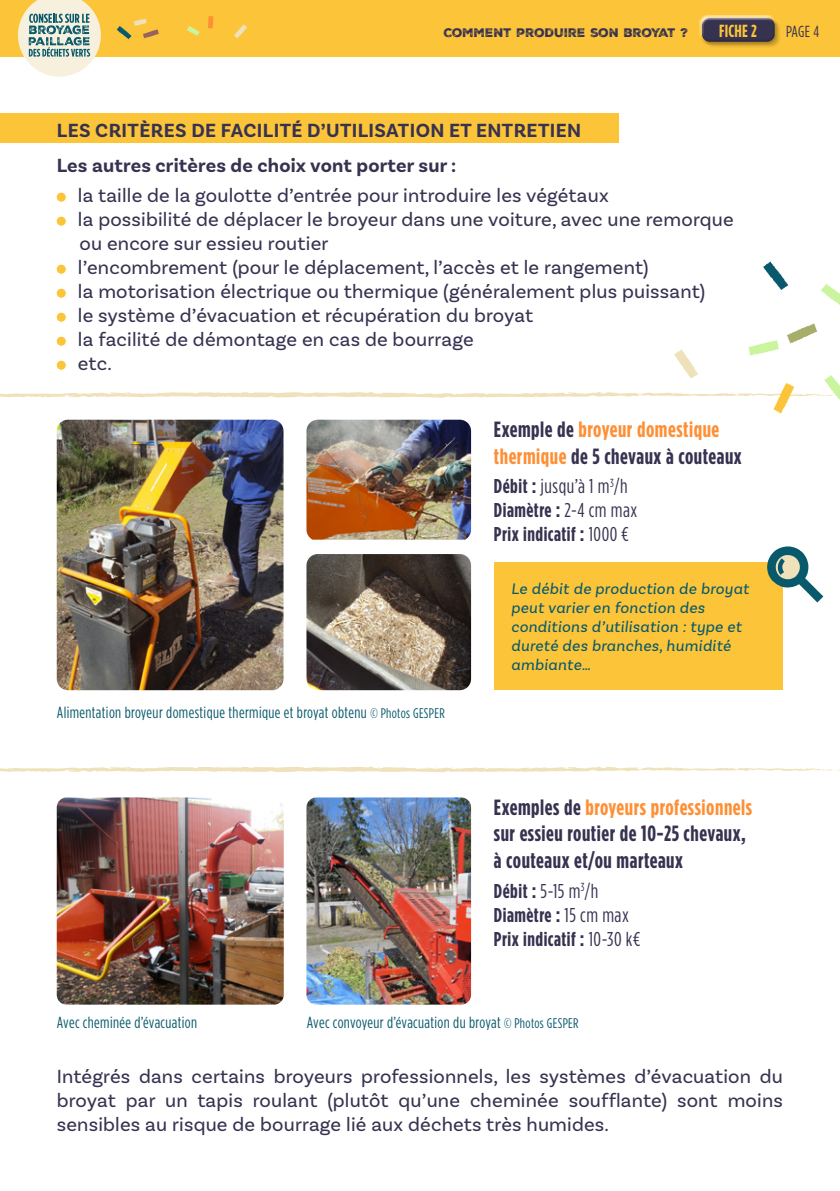
<style>
.page{position:relative;width:840px;height:1191px;background:#fff}
.page>*{position:absolute;margin:0;border:0;box-sizing:border-box;transform-origin:0 0}
.t1{font:700 22px/26.4px "Gotham Condensed";letter-spacing:.025em;color:#373250}
.t2{font:20px/24px "TRIAL Basic Sans";letter-spacing:.01em;color:#373250}
.t3{font:700 20px/24px "Gotham Condensed";letter-spacing:.025em;color:#373250}
.t4{font:700 20px/35.4px "TRIAL Basic Sans";letter-spacing:.01em;color:#373250}
.t5{font:700 17.6px "Gotham Condensed";letter-spacing:.01em;color:#fcc439}
.t6{font:16px "Gotham Condensed";letter-spacing:.025em;color:#08596c}
.t7{font:italic 16px/19.2px "TRIAL Basic Sans";letter-spacing:.025em;color:#08596c}
.t8{font:16px "Gotham Condensed";color:#373250}
.t9{font:12px "TRIAL Nexa Rust Sans Black 2";color:#373250}
.s1{color:#fe8f35}
.s2{font-weight:400}
.s3{font-size:14px}
</style>
<div class="page">
<div style="left:0;top:0;width:839px;height:57px;background:#fcc439"></div>
<svg style="left:187px;top:26px;width:13px;height:10px"></svg>
<svg style="left:234px;top:24px;width:13px;height:14px"></svg>
<svg style="left:208px;top:16px;width:5px;height:13px"></svg>
<svg style="left:117px;top:19px;width:42px;height:20px"></svg>
<svg style="left:18px;top:0;width:83px;height:77px"></svg>
<div style="left:703px;top:19px;width:78px;height:30px;background:#000;opacity:.18"></div>
<div style="left:698px;top:15px;width:78px;height:24px;background:#fff;opacity:.75"></div>
<div style="left:699px;top:20px;width:78px;height:25px;background:#000;opacity:.17"></div>
<div style="left:0;top:113px;width:618px;height:30px;background:#fcc439"></div>
<div style="left:57px;top:193px;width:9px;height:9px;background:#fcc439;border-radius:50%"></div>
<div style="left:57px;top:217px;width:9px;height:9px;background:#fcc439;border-radius:50%"></div>
<div style="left:57px;top:265px;width:9px;height:9px;background:#fcc439;border-radius:50%"></div>
<div style="left:57px;top:289px;width:9px;height:9px;background:#fcc439;border-radius:50%"></div>
<div style="left:57px;top:313px;width:9px;height:9px;background:#fcc439;border-radius:50%"></div>
<svg style="left:0;top:766px;width:839px;height:6px"></svg>
<img style="left:57px;top:420px;width:226px;height:270px">
<img style="left:57px;top:797px;width:226px;height:207px">
<img style="left:306px;top:797px;width:165px;height:207px">
<img style="left:306px;top:420px;width:165px;height:119px">
<img style="left:306px;top:554px;width:165px;height:136px">
<div style="left:493px;top:562px;width:289px;height:128px;background:#fcc439"></div>
<svg style="left:767px;top:546px;width:55px;height:57px"></svg>
<svg style="left:821px;top:284px;width:18px;height:20px"></svg>
<svg style="left:763px;top:262px;width:24px;height:28px"></svg>
<svg style="left:0;top:323px;width:839px;height:90px"></svg>
<p class="t9" style="left:443px;top:24px;width:246px">COMMENT PRODUIRE SON BROYAT ?</p>
<p class="t5" style="left:718px;top:20px;width:39px">FICHE 2</p>
<p class="t8" style="left:785px;top:22px;width:35px">PAGE 4</p>
<p class="t4" style="left:57px;top:112px;width:525px">LES CRITÈRES DE FACILITÉ D’UTILISATION ET ENTRETIEN<br>Les autres critères de choix vont porter sur :</p>
<p class="t2" style="left:78px;top:183px;width:657px">la taille de la goulotte d’entrée pour introduire les végétaux<br>la possibilité de déplacer le broyeur dans une voiture, avec une remorque ou encore sur essieu routier<br>l’encombrement (pour le déplacement, l’accès et le rangement)<br>la motorisation électrique ou thermique (généralement plus puissant)<br>le système d’évacuation et récupération du broyat<br>la facilité de démontage en cas de bourrage<br>etc.</p>
<p class="t1" style="left:493px;top:416px;width:249px">Exemple de <span class="s1">broyeur domestique thermique</span> de 5 chevaux à couteaux</p>
<p class="t3" style="left:493px;top:474px;width:145px">Débit : <span class="s2">jusqu’à 1 m</span><sup>3</sup><span class="s2">/h<br></span>Diamètre : <span class="s2">2-4 cm max<br></span>Prix indicatif : <span class="s2">1000 €</span></p>
<p class="t6" style="left:57px;top:703px;width:389px">Alimentation broyeur domestique thermique et broyat obtenu <span class="s3">© Photos GESPER</span></p>
<p class="t7" style="left:510px;top:578px;width:239px">Le débit de production de broyat peut varier en fonction des conditions d’utilisation : type et dureté des branches, humidité ambiante…</p>
<p class="t1" style="left:493px;top:794px;width:259px">Exemples de <span class="s1">broyeurs professionnels </span>sur essieu routier de 10-25 chevaux, à couteaux et/ou marteaux</p>
<p class="t3" style="left:493px;top:878px;width:148px">Débit : <span class="s2">5-15 m</span><sup>3</sup><span class="s2">/h<br></span>Diamètre : <span class="s2">15 cm max<br></span>Prix indicatif : <span class="s2">10-30 k€</span></p>
<p class="t6" style="left:57px;top:1013px;width:142px">Avec cheminée d’évacuation</p>
<p class="t6" style="left:306px;top:1013px;width:273px">Avec convoyeur d’évacuation du broyat <span class="s3">© Photos GESPER</span></p>
<p class="t2" style="left:57px;top:1064px;width:727px;text-align:justify">Intégrés dans certains broyeurs professionnels, les systèmes d’évacuation du broyat par un tapis roulant (plutôt qu’une cheminée soufflante) sont moins sensibles au risque de bourrage lié aux déchets très humides.</p>
</div>
